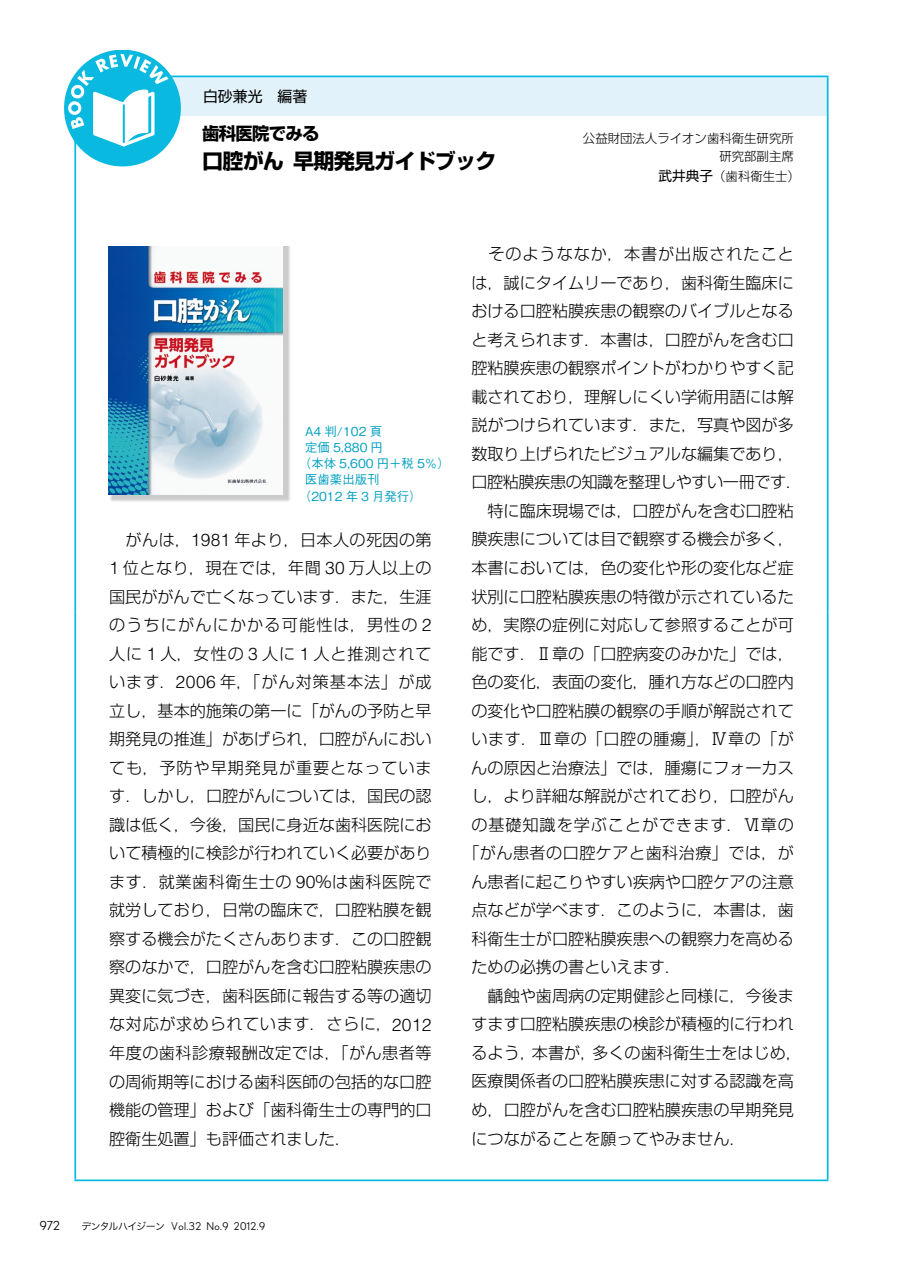
<style>
.page{position:relative;width:903px;height:1275px;background:#fff}
.page>*{position:absolute;margin:0;border:0;box-sizing:border-box;transform-origin:0 0}
.t1{font:700 21px "Shin Go Pr 6";letter-spacing:-.04em;color:#000}
.t2{font:700 17.32px "Shin Go Pr 6";letter-spacing:-.04em;color:#000}
.t3{font:300 16.1px/28.5px "Shin Go Pr 6";color:#000;text-align:justify}
.t4{font:300 16.1px "Shin Go Pr 6";letter-spacing:.06em;color:#000}
.t5{font:300 16.1px "Shin Go Pr 6";letter-spacing:-.025em;color:#000}
.t6{font:300 16.1px "Shin Go Pr 6";letter-spacing:.035em;color:#000}
.t7{font:300 16.1px "Shin Go Pr 6";letter-spacing:.03em;color:#000}
.t8{font:14.88px "Shin Go Pr 6";color:#000}
.t9{font:500 12.42px "Gothic BBB Pr 6";color:#06a1c2}
.t10{font:300 12.42px "Shin Go Pr 6";color:#000}
.t11{font:12.42px "Nobel";color:#000}
.t12{font:10.67px "Nobel";letter-spacing:.04em;color:#000}
.s1{font-weight:400;font-size:13.65px}
.s2{font-family:"Helvetica LT Std";font-size:17.32px}
.s3{font-family:"Hira Kaku Pro W3";font-size:9.97px}
</style>
<div class="page">
<div style="left:75px;top:76px;width:753px;height:40px;background:#e1f2fa"></div>
<hr style="left:74px;top:76px;width:754px;height:1px;background:#0ab9df">
<hr style="left:827px;top:77px;width:1px;height:39px;background:#0ab9df">
<hr style="left:74px;top:116px;width:2px;height:496px;background:#0ab9df">
<hr style="left:827px;top:116px;width:1px;height:496px;background:#0ab9df">
<hr style="left:74px;top:612px;width:2px;height:567px;background:#0ab9df">
<hr style="left:827px;top:612px;width:1px;height:567px;background:#0ab9df">
<hr style="left:74px;top:1179px;width:754px;height:2px;background:#0ab9df">
<svg style="left:64px;top:50px;width:116px;height:116px"></svg>
<hr style="left:123px;top:105px;width:2px;height:37px;background:#0ab9df">
<svg style="left:110px;top:246px;width:180px;height:256px;background:#d2d4d5"></svg>
<img style="left:109px;top:246px;width:174px;height:248px">
<p class="t8" style="left:203px;top:84px;width:106px">白砂兼光 編著</p>
<p class="t2" style="left:202px;top:120px;width:119px">歯科医院でみる</p>
<h1 class="t1" style="left:202px;top:144px;width:296px">口腔がん早期発見ガイドブック</h1>
<p class="t10" style="left:583px;top:128px;width:212px">公益財団法人ライオン歯科衛生研究所</p>
<p class="t10" style="left:719px;top:146px;width:76px">研究部副主席</p>
<p class="t10" style="left:659px;top:166px;width:143px"><span class="s1">武井典子</span>（歯科衛生士）</p>
<p class="t9" style="left:305px;top:421px;width:78px">A4 判／102 頁</p>
<p class="t9" style="left:305px;top:437px;width:79px">定価 5,880 円</p>
<p class="t9" style="left:299px;top:454px;width:152px">（本体 5,600 円＋税 5％）</p>
<p class="t9" style="left:305px;top:470px;width:76px">医歯薬出版刊</p>
<p class="t9" style="left:299px;top:486px;width:124px">（2012 年 3 月発行）</p>
<p class="t3" style="left:109px;top:524px;width:324px;text-indent:17px">がんは，<span class="s2">1981</span> 年より，日本人の死因の第<span class="s2">1</span> 位となり，現在では，年間 <span class="s2">30</span> 万人以上の国民ががんで亡くなっています．また，生涯のうちにがんにかかる可能性は，男性の <span class="s2">2</span>人に <span class="s2">1</span> 人，女性の <span class="s2">3</span> 人に <span class="s2">1</span> 人と推測されています．<span class="s2">2006</span> 年，「がん対策基本法」が成立し，基本的施策の第一に「がんの予防と早期発見の推進」があげられ，口腔がんにおいても，予防や早期発見が重要となっています．しかし，口腔がんについては，国民の認識は低く，今後，国民に身近な歯科医院において積極的に検診が行われていく必要があります．就業歯科衛生士の <span class="s2">90</span>％は歯科医院で就労しており，日常の臨床で，口腔粘膜を観察する機会がたくさんあります．この口腔観察のなかで，口腔がんを含む口腔粘膜疾患の異変に気づき，歯科医師に報告する等の適切な対応が求められています．さらに，<span class="s2">2012</span>年度の歯科診療報酬改定では，「がん患者等の周術期等における歯科医師の包括的な口腔機能の管理」および「歯科衛生士の専門的口腔衛生処置」も評価されました．</p>
<p class="t11" style="left:40px;top:1219px;width:22px">972</p>
<p class="t12" style="left:82px;top:1220px;width:185px"><span class="s3">デンタルハイジーン</span> Vol.32 No.9 2012.9</p>
<p class="t4" style="left:488px;top:241px;width:307px">そのようななか，本書が出版されたこと</p>
<p class="t3" style="left:471px;top:267px;width:324px">は，誠にタイムリーであり，歯科衛生臨床に</p>
<p class="t3" style="left:471px;top:295px;width:324px">おける口腔粘膜疾患の観察のバイブルとなる</p>
<p class="t3" style="left:471px;top:324px;width:324px">と考えられます．本書は，口腔がんを含む口</p>
<p class="t3" style="left:471px;top:353px;width:324px">腔粘膜疾患の観察ポイントがわかりやすく記</p>
<p class="t3" style="left:471px;top:381px;width:324px">載されており，理解しにくい学術用語には解</p>
<p class="t3" style="left:471px;top:410px;width:324px">説がつけられています．また，写真や図が多</p>
<p class="t3" style="left:471px;top:438px;width:324px">数取り上げられたビジュアルな編集であり，</p>
<p class="t5" style="left:471px;top:469px;width:332px">口腔粘膜疾患の知識を整理しやすい一冊です．</p>
<p class="t3" style="left:487px;top:495px;width:308px">特に臨床現場では，口腔がんを含む口腔粘</p>
<p class="t3" style="left:471px;top:524px;width:324px">膜疾患については目で観察する機会が多く，</p>
<p class="t3" style="left:471px;top:552px;width:324px">本書においては，色の変化や形の変化など症</p>
<p class="t3" style="left:471px;top:581px;width:324px">状別に口腔粘膜疾患の特徴が示されているた</p>
<p class="t3" style="left:471px;top:609px;width:324px">め，実際の症例に対応して参照することが可</p>
<p class="t3" style="left:471px;top:638px;width:324px">能です．Ⅱ章の「口腔病変のみかた」では，</p>
<p class="t3" style="left:471px;top:666px;width:324px">色の変化，表面の変化，腫れ方などの口腔内</p>
<p class="t3" style="left:471px;top:695px;width:324px">の変化や口腔粘膜の観察の手順が解説されて</p>
<p class="t6" style="left:471px;top:726px;width:324px">います．Ⅲ章の「口腔の腫瘍」，Ⅳ章の「が</p>
<p class="t3" style="left:471px;top:752px;width:324px">んの原因と治療法」では，腫瘍にフォーカス</p>
<p class="t3" style="left:471px;top:780px;width:324px">し，より詳細な解説がされており，口腔がん</p>
<p class="t4" style="left:471px;top:811px;width:324px">の基礎知識を学ぶことができます．Ⅵ章の</p>
<p class="t7" style="left:463px;top:840px;width:332px">「がん患者の口腔ケアと歯科治療」では，が</p>
<p class="t3" style="left:471px;top:866px;width:324px">ん患者に起こりやすい疾病や口腔ケアの注意</p>
<p class="t3" style="left:471px;top:894px;width:324px">点などが学べます．このように，本書は，歯</p>
<p class="t3" style="left:471px;top:923px;width:324px">科衛生士が口腔粘膜疾患への観察力を高める</p>
<p class="t3" style="left:471px;top:951px;width:211px">ための必携の書といえます．</p>
<p class="t3" style="left:487px;top:980px;width:308px">齲蝕や歯周病の定期健診と同様に，今後ま</p>
<p class="t3" style="left:471px;top:1009px;width:324px">すます口腔粘膜疾患の検診が積極的に行われ</p>
<p class="t3" style="left:471px;top:1037px;width:332px">るよう，本書が，多くの歯科衛生士をはじめ，</p>
<p class="t3" style="left:471px;top:1066px;width:324px">医療関係者の口腔粘膜疾患に対する認識を高</p>
<p class="t3" style="left:471px;top:1094px;width:324px">め，口腔がんを含む口腔粘膜疾患の早期発見</p>
<p class="t3" style="left:471px;top:1123px;width:276px">につながることを願ってやみません．</p>
</div>
